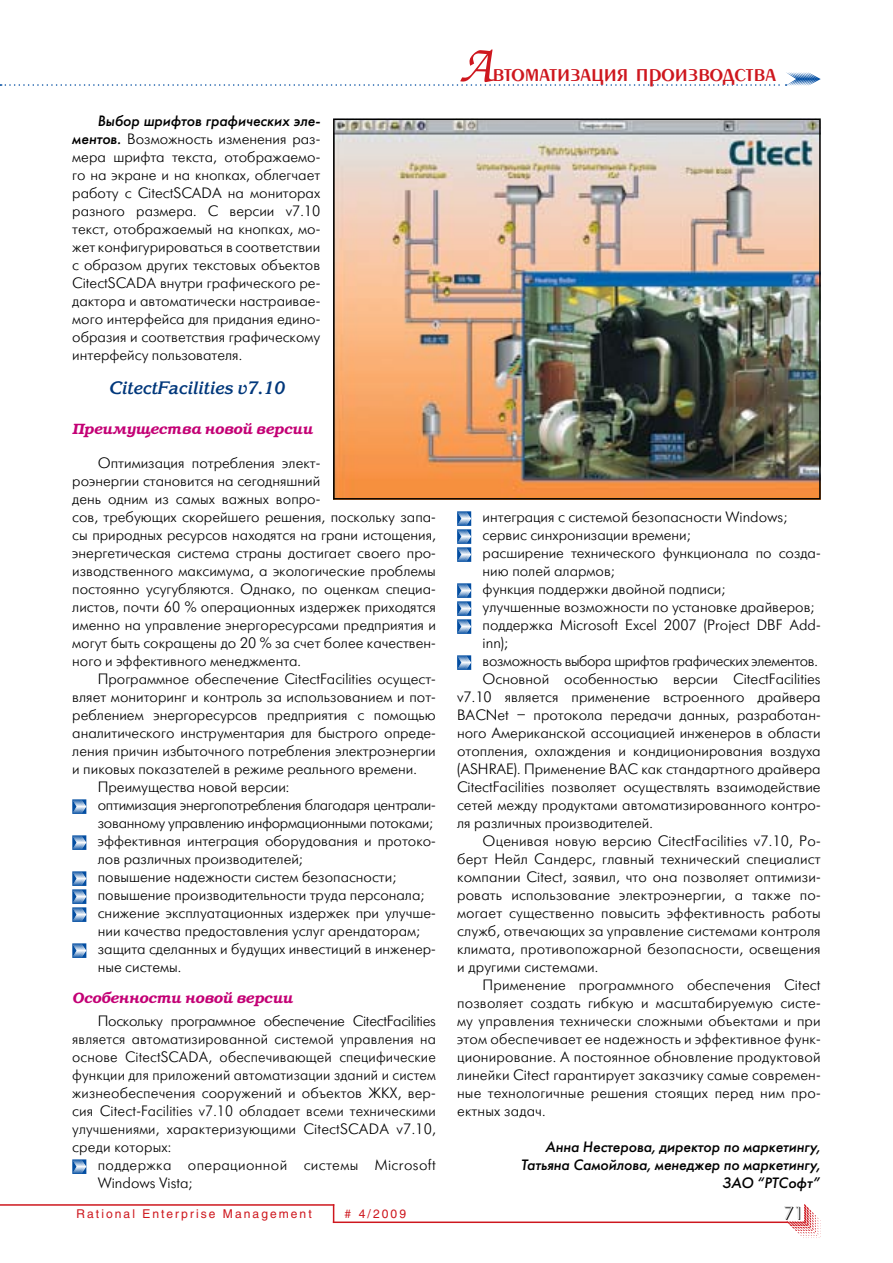
<style>
.page{position:relative;width:893px;height:1263px;background:#fff}
.page>*{position:absolute;margin:0;border:0;box-sizing:border-box;transform-origin:0 0}
.t1{font:27px "Penta Demi";color:#ce171e}
.t2{font:italic 700 18px "Korinna C";color:#00377b}
.t3{font:18px "Futuris Shadow C";color:#000}
.t4{font:15px/18px "Futuris Light C";color:#000;text-align:justify}
.t5{font:italic 15px/18px "Futuris C";color:#000;text-align:right}
.t6{font:15px "Futuris Light C";letter-spacing:-.02em;color:#000}
.t7{font:15px/18px "Futuris Light C";letter-spacing:.025em;color:#000}
.t8{font:italic 600 15px "Bookman C";color:#c30075}
.t9{font:15px "Futuris Light C";letter-spacing:-.025em;color:#000}
.t10{font:12px "Helios";letter-spacing:.17em;color:#ce171e}
.s1{font-family:"Futuris C";font-style:italic}
.s2{font-family:"Zapf Chancery C";font-weight:500;font-style:italic;font-size:54px}
</style>
<div class="page">
<svg style="left:787px;top:1204px;width:34px;height:34px"></svg>
<hr style="left:0;top:1204px;width:334px;height:2px;background:#ce171e">
<svg style="left:333px;top:1206px;width:1px;height:15px"></svg>
<hr style="left:333px;top:1221px;width:455px;height:2px;background:#ce171e">
<svg style="left:0;top:72px;width:821px;height:14px"></svg>
<svg style="left:72px;top:799px;width:14px;height:15px"></svg>
<svg style="left:72px;top:835px;width:14px;height:15px"></svg>
<svg style="left:72px;top:871px;width:14px;height:51px"></svg>
<svg style="left:72px;top:943px;width:14px;height:15px"></svg>
<svg style="left:72px;top:1159px;width:14px;height:15px"></svg>
<svg style="left:457px;top:511px;width:14px;height:51px"></svg>
<svg style="left:457px;top:583px;width:14px;height:51px"></svg>
<svg style="left:457px;top:655px;width:14px;height:15px"></svg>
<img style="left:336px;top:121px;width:482px;height:376px">
<div style="left:333px;top:118px;width:488px;height:382px;border:2px solid #000"></div>
<p class="t5" style="left:98px;top:112px;width:224px">Выбор шрифтов графических эле-</p>
<p class="t4" style="left:72px;top:130px;width:250px"><span class="s1">ментов.</span> Возможность изменения раз&shy;мера шрифта текста, отображаемо&shy;го на экране и на кнопках, облегчает работу с CitectSCADA на мониторах разного размера. С версии v7.10 текст, отображаемый на кнопках, мо&shy;жет конфигурироваться в соответствии с образом других текстовых объектов CitectSCADA внутри графического ре&shy;дактора и автоматически настраивае&shy;мого интерфейса для придания едино&shy;образия и соответствия графическому интерфейсу пользователя.</p>
<p class="t2" style="left:109px;top:378px;width:177px">CitectFacilities v7.10</p>
<p class="t8" style="left:72px;top:419px;width:242px">Преимущества новой версии</p>
<p class="t4" style="left:72px;top:454px;width:365px;text-align:left;text-indent:26px">Оптимизация потребления элект-<br>роэнергии становится на сегодняшний<br>день одним из самых важных вопро-<br>сов, требующих скорейшего решения, поскольку запа&shy;сы природных ресурсов находятся на грани истощения, энергетическая система страны достигает своего про&shy;изводственного максимума, а экологические проблемы постоянно усугубляются. Однако, по оценкам специа&shy;листов, почти 60 % операционных издержек приходятся именно на управление энергоресурсами предприятия и могут быть сокращены до 20 % за счет более качествен&shy;ного и эффективного менеджмента.</p>
<p class="t4" style="left:98px;top:670px;width:340px">Программное обеспечение CitectFacilities осущест-</p>
<p class="t4" style="left:72px;top:688px;width:365px">вляет мониторинг и контроль за использованием и пот-</p>
<p class="t4" style="left:72px;top:706px;width:365px">реблением энергоресурсов предприятия с помощью</p>
<p class="t4" style="left:72px;top:724px;width:365px">аналитического инструментария для быстрого опреде-</p>
<p class="t4" style="left:72px;top:742px;width:365px">ления причин избыточного потребления электроэнергии</p>
<p class="t4" style="left:72px;top:760px;width:346px">и пиковых показателей в режиме реального времени.</p>
<p class="t4" style="left:98px;top:778px;width:193px">Преимущества новой версии:</p>
<p class="t6" style="left:98px;top:797px;width:340px">оптимизация энергопотребления благодаря централи-</p>
<p class="t6" style="left:98px;top:815px;width:336px">зованному управлению информационными потоками;</p>
<p class="t4" style="left:98px;top:832px;width:340px">эффективная интеграция оборудования и протоко-</p>
<p class="t4" style="left:98px;top:850px;width:206px">лов различных производителей;</p>
<p class="t4" style="left:98px;top:868px;width:300px">повышение надежности систем безопасности;</p>
<p class="t4" style="left:98px;top:886px;width:328px">повышение производительности труда персонала;</p>
<p class="t4" style="left:98px;top:904px;width:340px">снижение эксплуатационных издержек при улучше-</p>
<p class="t4" style="left:98px;top:922px;width:324px">нии качества предоставления услуг арендаторам;</p>
<p class="t4" style="left:98px;top:940px;width:340px">защита сделанных и будущих инвестиций в инженер-</p>
<p class="t4" style="left:98px;top:958px;width:85px">ные системы.</p>
<p class="t8" style="left:72px;top:988px;width:222px">Особенности новой версии</p>
<p class="t4" style="left:72px;top:1012px;width:365px;text-indent:26px">Поскольку программное обеспечение CitectFacilities является автоматизированной системой управления на основе CitectSCADA, обеспечивающей специфические функции для приложений автоматизации зданий и систем жизнеобеспечения сооружений и объектов ЖКХ, вер&shy;сия Citect-Facilities v7.10 обладает всеми техническими улучшениями, характеризующими CitectSCADA v7.10, среди которых:</p>
<p class="t7" style="left:98px;top:1156px;width:340px">поддержка операционной системы Microsoft<br>Windows Vista;</p>
<p class="t10" style="left:77px;top:1207px;width:237px">Rational Enterprise Management</p>
<p class="t10" style="left:345px;top:1207px;width:63px"># 4/2009</p>
<h1 class="t1" style="left:459px;top:59px;width:319px"><span class="s2">А</span>втоматизация производства</h1>
<p class="t4" style="left:483px;top:508px;width:306px">интеграция с системой безопасности Windows;</p>
<p class="t4" style="left:483px;top:526px;width:209px">сервис синхронизации времени;</p>
<p class="t4" style="left:483px;top:544px;width:340px">расширение технического функционала по созда-</p>
<p class="t4" style="left:483px;top:562px;width:134px">нию полей алармов;</p>
<p class="t4" style="left:483px;top:580px;width:244px">функция поддержки двойной подписи;</p>
<p class="t4" style="left:483px;top:598px;width:333px">улучшенные возможности по установке драйверов;</p>
<p class="t4" style="left:483px;top:616px;width:340px">поддержка Microsoft Excel 2007 (Project DBF Add-</p>
<p class="t4" style="left:483px;top:634px;width:27px">inn);</p>
<p class="t9" style="left:483px;top:653px;width:337px">возможность выбора шрифтов графических элементов.</p>
<p class="t4" style="left:483px;top:670px;width:340px">Основной особенностью версии CitectFacilities</p>
<p class="t4" style="left:457px;top:688px;width:365px">v7.10 является применение встроенного драйвера</p>
<p class="t4" style="left:457px;top:706px;width:365px">BACNet – протокола передачи данных, разработан-</p>
<p class="t4" style="left:457px;top:724px;width:365px">ного Американской ассоциацией инженеров в области</p>
<p class="t4" style="left:457px;top:742px;width:365px">отопления, охлаждения и кондиционирования воздуха</p>
<p class="t4" style="left:457px;top:760px;width:365px">(ASHRAE). Применение BAC как стандартного драйвера</p>
<p class="t4" style="left:457px;top:778px;width:365px">CitectFacilities позволяет осуществлять взаимодействие</p>
<p class="t4" style="left:457px;top:796px;width:365px">сетей между продуктами автоматизированного контро-</p>
<p class="t4" style="left:457px;top:814px;width:197px">ля различных производителей.</p>
<p class="t4" style="left:483px;top:832px;width:340px">Оценивая новую версию CitectFacilities v7.10, Ро-</p>
<p class="t4" style="left:457px;top:850px;width:365px">берт Нейл Сандерс, главный технический специалист</p>
<p class="t4" style="left:457px;top:868px;width:365px">компании Citect, заявил, что она позволяет оптимизи-</p>
<p class="t4" style="left:457px;top:886px;width:365px">ровать использование электроэнергии, а также по-</p>
<p class="t4" style="left:457px;top:904px;width:365px">могает существенно повысить эффективность работы</p>
<p class="t4" style="left:457px;top:922px;width:365px">служб, отвечающих за управление системами контроля</p>
<p class="t4" style="left:457px;top:940px;width:365px">климата, противопожарной безопасности, освещения</p>
<p class="t4" style="left:457px;top:958px;width:143px">и другими системами.</p>
<p class="t4" style="left:483px;top:976px;width:340px">Применение программного обеспечения Citect</p>
<p class="t4" style="left:457px;top:994px;width:365px">позволяет создать гибкую и масштабируемую систе-</p>
<p class="t4" style="left:457px;top:1012px;width:365px">му управления технически сложными объектами и при</p>
<p class="t4" style="left:457px;top:1030px;width:365px">этом обеспечивает ее надежность и эффективное функ-</p>
<p class="t4" style="left:457px;top:1048px;width:365px">ционирование. А постоянное обновление продуктовой</p>
<p class="t4" style="left:457px;top:1066px;width:365px">линейки Citect гарантирует заказчику самые современ-</p>
<p class="t4" style="left:457px;top:1084px;width:365px">ные технологичные решения стоящих перед ним про-</p>
<p class="t4" style="left:457px;top:1102px;width:90px">ектных задач.</p>
<p class="t5" style="left:521px;top:1138px;width:301px">Анна Нестерова, директор по маркетингу,<br>Татьяна Самойлова, менеджер по маркетингу,<br>ЗАО “РТСофт”</p>
<p class="t3" style="left:784px;top:1204px;width:21px">71</p>
</div>
